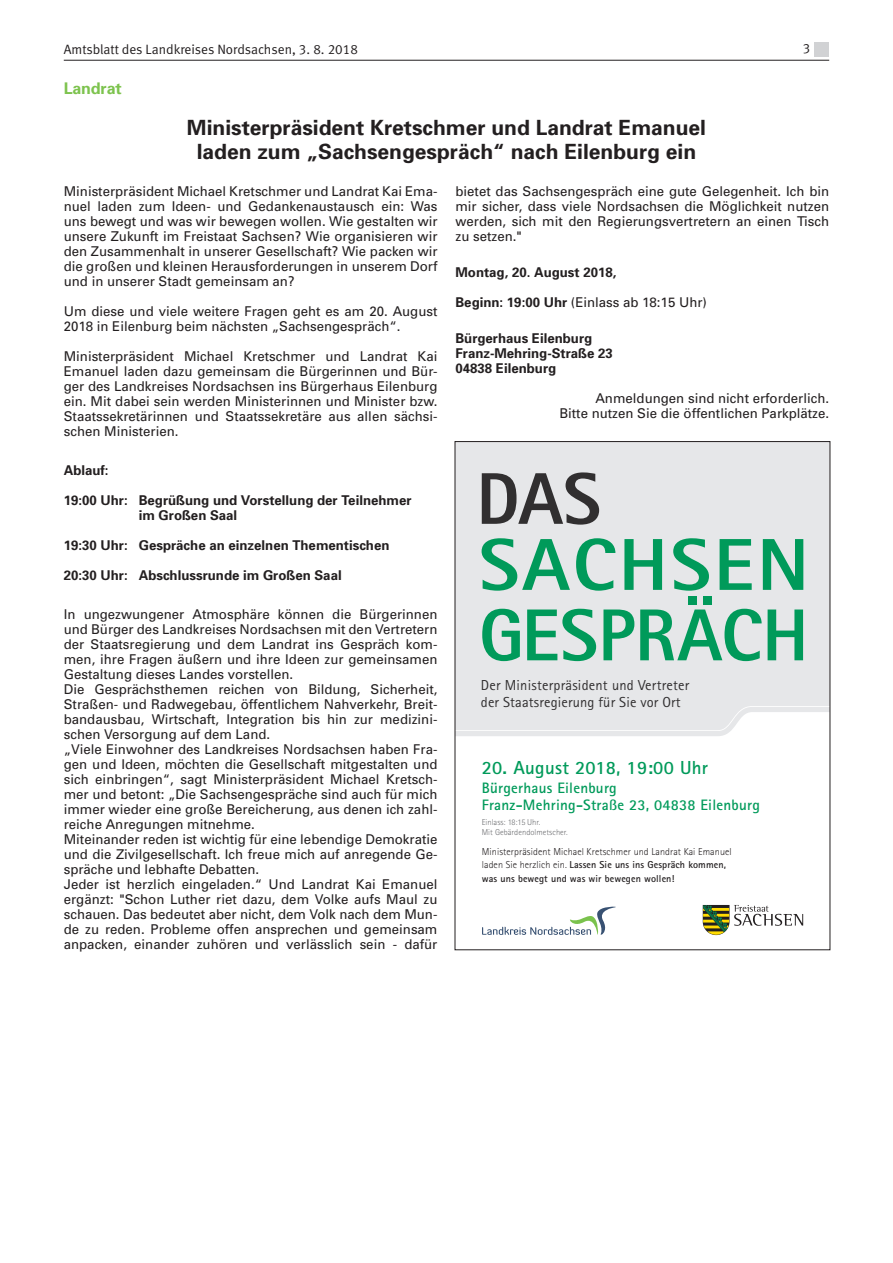
<style>
.page{position:relative;width:893px;height:1263px;background:#fff}
.page>*{position:absolute;margin:0;border:0;box-sizing:border-box;transform-origin:0 0}
.t1{font:800 73.65px/70.5px "Rotis Sans Serif";letter-spacing:.02em;color:#009a5a;scale:1.06 1}
.t2{font:800 73.35px "Rotis Sans Serif";color:#312f30}
.t3{font:700 21px/24px "Univers";color:#231f20;text-align:center}
.t4{font:700 18.9px "Rotis Sans Serif";letter-spacing:.015em;color:#009a5a}
.t5{font:700 16.05px "Univers";letter-spacing:-.01em;color:#7dc34e}
.t6{font:700 15.15px/17px "Rotis Sans Serif";letter-spacing:.015em;color:#009a5a}
.t7{font:14.55px/17px "Rotis Sans Serif";letter-spacing:.015em;color:#312f30}
.t8{font:13.5px/15px "Univers";color:#231f20;text-align:justify}
.t9{font:700 13.5px/15px "Univers";color:#231f20}
.t10{font:13.5px "Meta Normal LF";color:#231f20}
.t11{font:300 10.05px/13.2px "Rotis Sans Serif";letter-spacing:.01em;color:#231f20}
.t12{font:300 8.55px/9.4px "Rotis Sans Serif";letter-spacing:.005em;color:#6c6d70}
.s1{font-weight:700}
</style>
<div class="page">
<hr style="left:64px;top:60px;width:765px;height:1px;background:#231f20">
<div style="left:814px;top:43px;width:15px;height:14px;background:#d1d2d4"></div>
<div style="left:457px;top:443px;width:371px;height:293px;background:#e6e7e9"></div>
<svg style="left:703px;top:905px;width:100px;height:30px"></svg>
<div style="left:688px;top:597px;width:9px;height:8px;background:#009a5a"></div>
<div style="left:703px;top:597px;width:9px;height:8px;background:#009a5a"></div>
<svg style="left:482px;top:906px;width:134px;height:29px"></svg>
<p class="t10" style="left:64px;top:41px;width:296px">Amtsblatt des Landkreises Nordsachsen, 3. 8. 2018</p>
<p class="t10" style="left:803px;top:41px;width:9px">3</p>
<p class="t5" style="left:64px;top:78px;width:59px">Landrat</p>
<h3 class="t3" style="left:187px;top:114px;width:521px">Ministerpräsident Kretschmer und Landrat Emanuel laden zum „Sachsengespräch“ nach Eilenburg ein</h3>
<p class="t8" style="left:64px;top:184px;width:375px">Ministerpräsident Michael Kretschmer und Landrat Kai Ema&shy;nuel laden zum Ideen- und Gedankenaustausch ein: Was uns bewegt und was wir bewegen wollen. Wie gestalten wir unsere Zukunft im Freistaat Sachsen? Wie organisieren wir den Zusammenhalt in unserer Gesellschaft? Wie packen wir die großen und kleinen Herausforderungen in unserem Dorf und in unserer Stadt gemeinsam an?</p>
<p class="t8" style="left:64px;top:304px;width:375px">Um diese und viele weitere Fragen geht es am 20. August<br>2018 in Eilenburg beim nächsten „Sachsengespräch“.</p>
<p class="t8" style="left:64px;top:349px;width:375px">Ministerpräsident Michael Kretschmer und Landrat Kai Emanuel laden dazu gemeinsam die Bürgerinnen und Bür&shy;ger des Landkreises Nordsachsen ins Bürgerhaus Eilenburg ein. Mit dabei sein werden Ministerinnen und Minister bzw.<br>Staatssekretärinnen und Staatssekretäre aus allen sächsi&shy;schen Ministerien.</p>
<p class="t9" style="left:64px;top:463px;width:46px">Ablauf:</p>
<p class="t9" style="left:139px;top:493px;width:274px;text-indent:-75px">19:00 Uhr: Begrüßung und Vorstellung der Teilnehmer im Großen Saal</p>
<p class="t9" style="left:64px;top:538px;width:327px">19:30 Uhr: Gespräche an einzelnen Thementischen</p>
<p class="t9" style="left:64px;top:568px;width:279px">20:30 Uhr: Abschlussrunde im Großen Saal</p>
<p class="t8" style="left:64px;top:607px;width:375px;text-align:left">In ungezwungener Atmosphäre können die Bürgerinnen und Bürger des Landkreises Nordsachsen mit den Vertretern der Staatsregierung und dem Landrat ins Gespräch kom&shy;men, ihre Fragen äußern und ihre Ideen zur gemeinsamen Gestaltung dieses Landes vorstellen.<br>Die Gesprächsthemen reichen von Bildung, Sicherheit, Straßen- und Radwegebau, öffentlichem Nahverkehr, Breit&shy;bandausbau, Wirtschaft, Integration bis hin zur medizini&shy;schen Versorgung auf dem Land.<br>„Viele Einwohner des Landkreises Nordsachsen haben Fra&shy;gen und Ideen, möchten die Gesellschaft mitgestalten und sich einbringen“, sagt Ministerpräsident Michael Kretsch&shy;mer und betont: „Die Sachsengespräche sind auch für mich immer wieder eine große Bereicherung, aus denen ich zahl&shy;reiche Anregungen mitnehme.<br>Miteinander reden ist wichtig für eine lebendige Demokratie und die Zivilgesellschaft. Ich freue mich auf anregende Ge&shy;spräche und lebhafte Debatten.<br>Jeder ist herzlich eingeladen.“ Und Landrat Kai Emanuel ergänzt: "Schon Luther riet dazu, dem Volke aufs Maul zu schauen. Das bedeutet aber nicht, dem Volk nach dem Mun&shy;de zu reden. Probleme offen ansprechen und gemeinsam anpacken, einander zuhören und verlässlich sein - dafür</p>
<p class="t8" style="left:455px;top:184px;width:375px">bietet das Sachsengespräch eine gute Gelegenheit. Ich bin mir sicher, dass viele Nordsachsen die Möglichkeit nutzen werden, sich mit den Regierungsvertretern an einen Tisch zu setzen."</p>
<p class="t9" style="left:455px;top:265px;width:163px">Montag, 20. August 2018,</p>
<p class="t8" style="left:455px;top:295px;width:253px"><span class="s1">Beginn: 19:00 Uhr</span> (Einlass ab 18:15 Uhr)</p>
<p class="t9" style="left:455px;top:331px;width:159px">Bürgerhaus Eilenburg<br>Franz-Mehring-Straße 23<br>04838 Eilenburg</p>
<p class="t8" style="left:559px;top:391px;width:271px;text-align:right">Anmeldungen sind nicht erforderlich.<br>Bitte nutzen Sie die öffentlichen Parkplätze.</p>
<h2 class="t2" style="left:476px;top:452px;width:126px">DAS</h2>
<h1 class="t1" style="left:479px;top:529px;width:313px">SACHSEN<br>GESPRACH</h1>
<p class="t7" style="left:481px;top:676px;width:210px">Der Ministerpräsident und Vertreter der Staatsregierung für Sie vor Ort</p>
<h3 class="t4" style="left:482px;top:756px;width:228px">20. August 2018, 19:00 Uhr</h3>
<p class="t6" style="left:482px;top:779px;width:280px">Bürgerhaus Eilenburg<br>Franz-Mehring-Straße 23, 04838 Eilenburg</p>
<p class="t12" style="left:482px;top:818px;width:87px">Einlass: 18:15 Uhr.<br>Mit Gebärdendolmetscher.</p>
<p class="t11" style="left:482px;top:845px;width:252px">Ministerpräsident Michael Kretschmer und Landrat Kai Emanuel laden Sie herzlich ein. <span class="s1">Lassen Sie uns ins Gespräch kommen, was uns bewegt und was wir bewegen wollen!</span></p>
</div>
